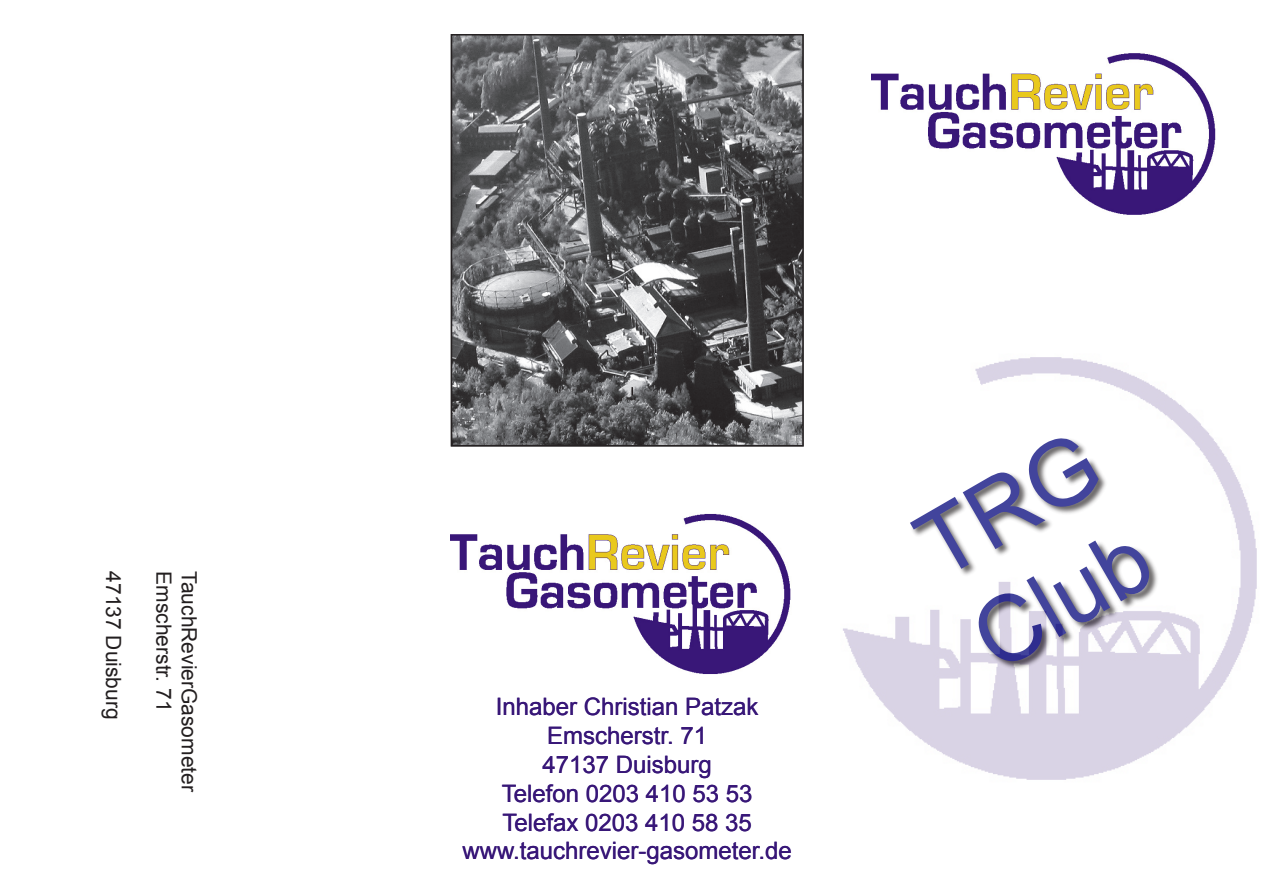
<style>
.page{position:relative;width:1263px;height:893px;background:#fff}
.page>*{position:absolute;margin:0;border:0;box-sizing:border-box;transform-origin:0 0}
.t1{font:91.5px/108px "Arial";color:#2e3092}
.t2{font:24px/28.8px "Arial";color:#381778;text-align:center}
.t3{font:21px "Arial";color:#231f20}
</style>
<div class="page">
<img style="left:843px;top:357px;width:414px;height:423px">
<img style="left:454px;top:37px;width:347px;height:406px">
<div style="left:909px;top:437px;width:250px;height:234px;background:#231f20;opacity:.75"></div>
<img style="left:451px;top:513px;width:340px;height:162px">
<img style="left:872px;top:53px;width:344px;height:162px">
<div style="left:451px;top:34px;width:353px;height:412px;border:2px solid #231f20"></div>
<svg style="left:631px;top:387px;width:2px;height:8px"></svg>
<p class="t3" style="left:127px;top:571px;width:150px;rotate:90deg">47137 Duisburg</p>
<p class="t3" style="left:178px;top:571px;width:142px;rotate:90deg">Emscherstr. 71</p>
<p class="t3" style="left:203px;top:571px;width:222px;rotate:90deg">TauchRevierGasometer</p>
<p class="t2" style="left:462px;top:693px;width:331px">Inhaber Christian Patzak<br>Emscherstr. 71<br>47137 Duisburg<br>Telefon 0203 410 53 53<br>Telefax 0203 410 58 35 www.tauchrevier-gasometer.de</p>
<h1 class="t1" style="left:898px;top:507px;width:195px;rotate:-30deg">TRG<br>Club</h1>
</div>
